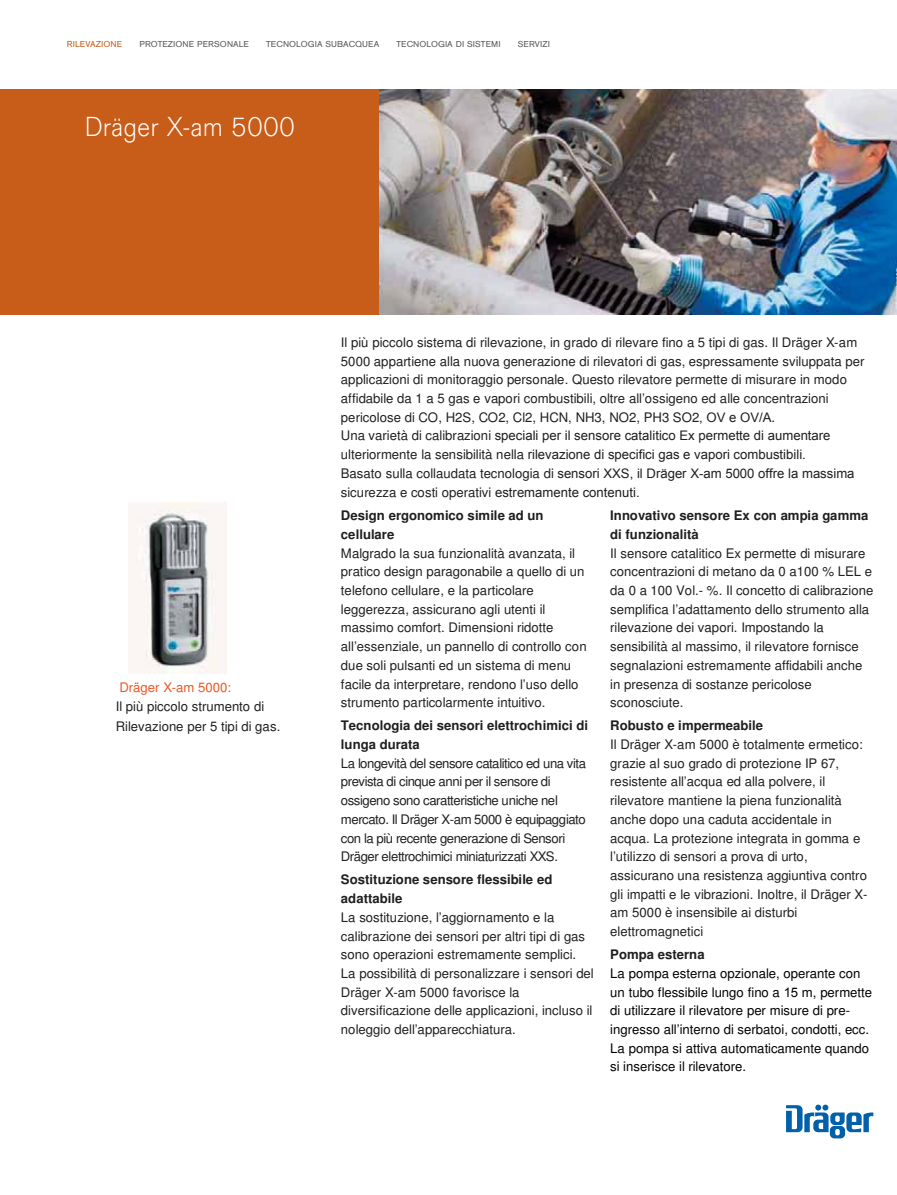
<style>
.page{position:relative;width:897px;height:1195px;background:#fff}
.page>*{position:absolute;margin:0;border:0;box-sizing:border-box;transform-origin:0 0}
.t1{font:300 28.5px "Draeger Sans";color:#fff}
.t2{font:13.2px/18.8px "Helvetica";letter-spacing:.005em;color:#1f1f21}
.t3{font:13.2px/18.8px "Arial";color:#1f1f21}
.t4{font:13.2px/18.8px "Helvetica";letter-spacing:-.035em;color:#1f1f21}
.t5{font:13.2px/18.8px "Helvetica";letter-spacing:.005em;color:#000}
.t6{font:700 13.2px/18.8px "Helvetica";letter-spacing:.005em;color:#1f1f21}
.t7{font:13.2px "Helvetica";letter-spacing:.005em;color:#ec5825}
.t8{font:9px "Draeger Sans SC";letter-spacing:.01em;color:#58595b}
.t9{font:9px "Draeger Sans SC";letter-spacing:.01em;color:#c85c19}
.s1{font-family:"Arial"}
.s2{font-family:"Helvetica"}
</style>
<div class="page">
<img style="left:378px;top:89px;width:518px;height:225px">
<div style="left:0;top:89px;width:378px;height:225px;background:#c85c19"></div>
<img style="left:129px;top:502px;width:98px;height:171px">
<svg style="left:786px;top:1104px;width:87px;height:34px"></svg>
<p class="t9" style="left:67px;top:41px;width:57px">RILEVAZIONE</p>
<p class="t8" style="left:139px;top:41px;width:111px">PROTEZIONE PERSONALE</p>
<p class="t8" style="left:266px;top:41px;width:114px">TECNOLOGIA SUBACQUEA</p>
<p class="t8" style="left:396px;top:41px;width:105px">TECNOLOGIA DI SISTEMI</p>
<p class="t8" style="left:517px;top:41px;width:34px">SERVIZI</p>
<h1 class="t1" style="left:85px;top:110px;width:212px">Dräger X-am 5000</h1>
<p class="t7" style="left:119px;top:681px;width:113px">Dräger X-am 5000:</p>
<p class="t2" style="left:116px;top:697px;width:166px;line-height:19.6px">Il più piccolo strumento di<br>Rilevazione per 5 tipi di gas.</p>
<p class="t2" style="left:341px;top:334px;width:525px">Il più piccolo sistema di rilevazione, in grado di rilevare fino a 5 tipi di gas. Il Dräger X-am 5000 appartiene alla nuova generazione di rilevatori di gas, espressamente sviluppata per applicazioni di monitoraggio personale. Questo rilevatore permette di misurare in modo affidabile da 1 a 5 gas e vapori combustibili, oltre all’ossigeno ed alle concentrazioni pericolose di CO, H2S, CO2, Cl2, HCN, NH3, NO2, PH3 SO2<span class="s1">, OV e OV/A</span>.</p>
<p class="t3" style="left:341px;top:426px;width:515px"><span class="s2">Una varietà di calibrazioni</span> speciali per il sensore catalitico Ex permette di aumentare <span class="s2">ulteriormente la sensibilità nella</span> rilevazione di specifici gas e vapori combustibili.<br><span class="s2">Basato sulla collaudata tecnologia di</span> sensori XXS, il Dräger X-am 5000 offre la massima</p>
<p class="t2" style="left:341px;top:483px;width:300px">sicurezza e costi operativi <span class="s1">estremamente contenuti.</span></p>
<p class="t6" style="left:341px;top:507px;width:204px">Design ergonomico simile ad un cellulare</p>
<p class="t2" style="left:341px;top:544px;width:247px">Malgrado la sua funzionalità avanzata, il pratico design paragonabile a quello di un telefono cellulare, e la particolare leggerezza, assicurano agli utenti il massimo comfort. Dimensioni ridotte all’essenziale, un pannello di controllo con due soli pulsanti ed un sistema di menu facile da interpretare, rendono l’uso dello strumento particolarmente intuitivo.</p>
<p class="t6" style="left:341px;top:717px;width:249px">Tecnologia dei sensori elettrochimici di lunga durata</p>
<p class="t4" style="left:341px;top:755px;width:246px">La longevità del sensore catalitico ed una vita prevista di cinque anni per il sensore di ossigeno sono caratteristiche uniche nel mercato. Il Dräger X-am 5000 è equipaggiato con la più recente generazione di Sensori Dräger elettrochimici miniaturizzati XXS.</p>
<p class="t6" style="left:341px;top:871px;width:213px">Sostituzione sensore flessibile ed adattabile</p>
<p class="t2" style="left:341px;top:908px;width:254px">La sostituzione, l’aggiornamento e la calibrazione dei sensori per altri tipi di gas sono operazioni estremamente semplici.<br>La possibilità di personalizzare i sensori del Dräger X-am 5000 favorisce la diversificazione delle applicazioni, incluso il noleggio dell’apparecchiatura.</p>
<p class="t6" style="left:610px;top:507px;width:260px">Innovativo sensore Ex con ampia gamma di funzionalità</p>
<p class="t2" style="left:610px;top:544px;width:265px">Il sensore catalitico Ex permette di misurare concentrazioni di metano da 0 a100 % LEL e da 0 a 100 Vol.- %. Il concetto di calibrazione semplifica l’adattamento dello strumento alla rilevazione dei vapori. Impostando la sensibilità al massimo, il rilevatore fornisce segnalazioni estremamente affidabili anche in presenza di sostanze pericolose sconosciute.</p>
<p class="t6" style="left:610px;top:717px;width:154px">Robusto e impermeabile</p>
<p class="t2" style="left:610px;top:736px;width:259px">Il Dräger X-am 5000 è totalmente ermetico: grazie al suo grado di protezione IP 67, resistente all’acqua ed alla polvere, il rilevatore mantiene la piena funzionalità anche dopo una caduta accidentale in acqua. La protezione integrata in gomma e l’utilizzo di sensori a prova di urto, assicurano una resistenza aggiuntiva contro gli impatti e le vibrazioni. Inoltre, il Dräger X&shy;am 5000 è insensibile ai disturbi elettromagnetici</p>
<p class="t6" style="left:610px;top:945px;width:96px">Pompa esterna</p>
<p class="t5" style="left:610px;top:964px;width:263px">La pompa esterna opzionale, operante con un tubo flessibile lungo fino a <span class="s1">15</span> m, permette di utilizzare il rilevatore per misure di pre&shy;ingresso all’interno di serbatoi, condotti, ecc.<br>La pompa si attiva automaticamente quando si inserisce il rilevatore.</p>
</div>
